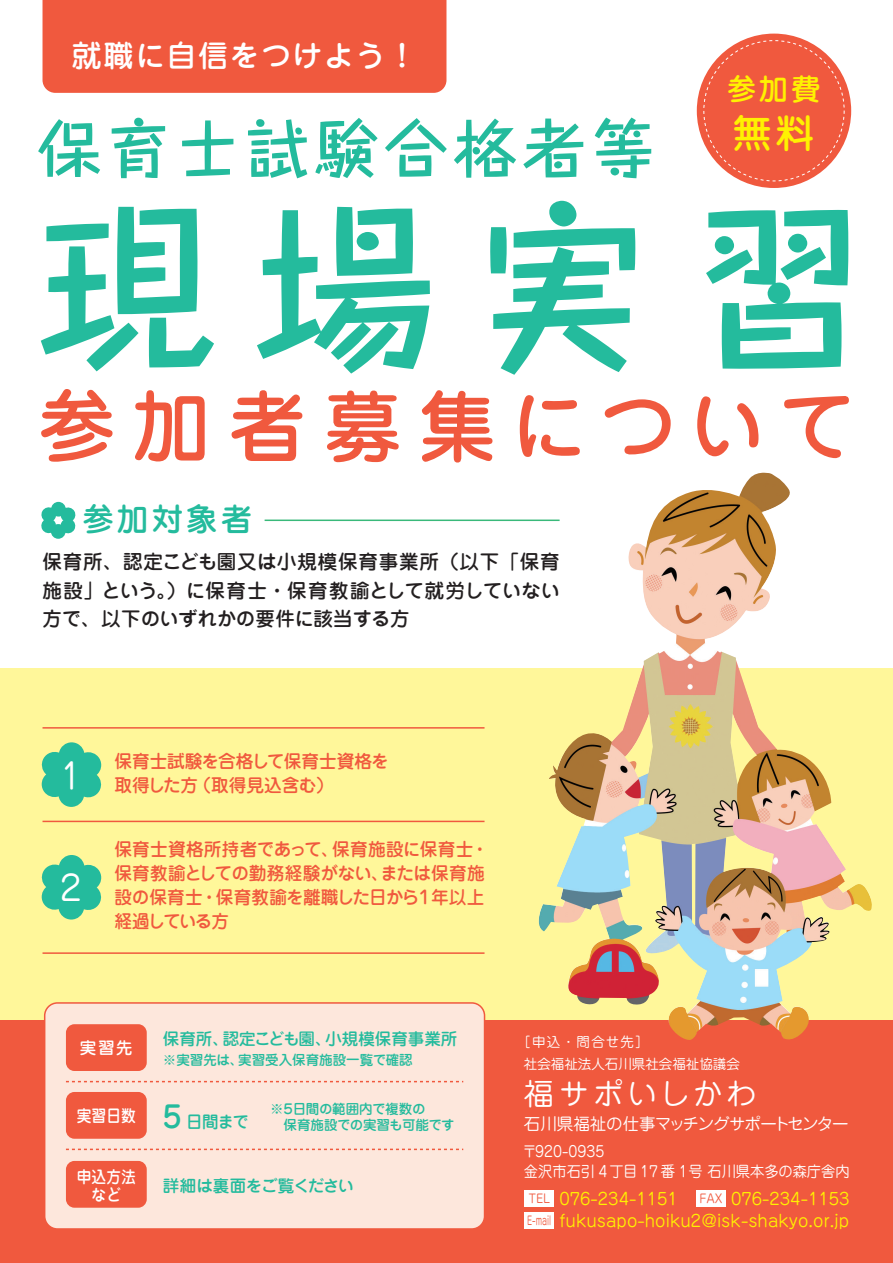
<style>
.page{position:relative;width:893px;height:1263px;background:#fff}
.page>*{position:absolute;margin:0;border:0;box-sizing:border-box;transform-origin:0 0}
.t1{font:700 178.5px "Taka Hand Std De";color:#24bb9d}
.t2{font:500 78px "Jun 34 Pro";letter-spacing:.19em;color:#f0593e}
.t3{font:700 63px "Taka Hand Std De";letter-spacing:.1em;color:#24bb9d}
.t4{font:500 38.85px "Jun 34 Pro";color:#fff101}
.t5{font:34.5px "Jun 201 Pro";color:#fff}
.t6{font:500 31.5px "Jun 34 Pro";letter-spacing:.1em;color:#24bb9d}
.t7{font:500 30px "Jun 34 Pro";letter-spacing:.05em;color:#fff}
.t8{font:30px "Jun 201 Pro";letter-spacing:.14em;color:#fff}
.t9{font:500 29.1px "Jun 34 Pro";color:#fff101}
.t10{font:500 19.5px/28.5px "Jun 34 Pro";color:#231f20;text-align:justify}
.t11{font:500 18px/24px "Jun 34 Pro";color:#f0593e}
.t12{font:16.5px "Jun 201 Pro";letter-spacing:.005em;color:#fff101}
.t13{font:500 16.5px "Jun 34 Pro";color:#24bb9d}
.t14{font:16.5px "Jun 201 Pro";letter-spacing:-.05em;color:#fff}
.t15{font:500 16.5px "Jun 34 Pro";letter-spacing:-.03em;color:#24bb9d}
.t16{font:500 16.5px/18px "Jun 34 Pro";color:#fff;text-align:center;scale:.89 1}
.t17{font:500 16.5px "Jun 34 Pro";color:#fff}
.t18{font:15px/19.5px "Jun 201 Pro";color:#fff;scale:.95 1}
.t19{font:500 13.5px/16.5px "Jun 34 Pro";letter-spacing:-.02em;color:#24bb9d}
.t20{font:13.5px "Jun 201 Pro";color:#fff}
.t21{font:500 13.5px "Jun 34 Pro";color:#24bb9d}
.t22{font:12px/22.4px "Jun 201 Pro";color:#f0593e;scale:.93 1}
.s1{font-size:30px}
.s2{font-size:12px;color:#f0593e}
</style>
<div class="page">
<div style="left:0;top:668px;width:893px;height:595px;background:#fff79a"></div>
<div style="left:0;top:1021px;width:893px;height:242px;background:#f0593e"></div>
<img style="left:533px;top:478px;width:340px;height:562px">
<div style="left:45px;top:1003px;width:439px;height:226px;background:#fde7dc;border-radius:13px"></div>
<div style="left:44px;top:1002px;width:441px;height:228px;border:2px solid #f0593e;border-radius:13px"></div>
<div style="left:43px;top:0;width:403px;height:93px;background:#f0593e"></div>
<div style="left:697px;top:34px;width:154px;height:154px;background:#f0593e;border-radius:50%"></div>
<svg style="left:51px;top:502px;width:15px;height:14px"></svg>
<svg style="left:51px;top:524px;width:15px;height:15px"></svg>
<svg style="left:41px;top:506px;width:35px;height:28px"></svg>
<div style="left:66px;top:1024px;width:81px;height:47px;background:#f0593e;border-radius:9px"></div>
<div style="left:66px;top:1092px;width:81px;height:47px;background:#f0593e;border-radius:9px"></div>
<div style="left:66px;top:1161px;width:81px;height:47px;background:#f0593e;border-radius:9px"></div>
<svg style="left:66px;top:1081px;width:397px;height:1px"></svg>
<hr style="left:43px;top:821px;width:442px;height:1px;background:#f0593e">
<hr style="left:43px;top:727px;width:442px;height:2px;background:#f0593e">
<hr style="left:43px;top:952px;width:442px;height:2px;background:#f0593e">
<svg style="left:66px;top:1148px;width:397px;height:2px"></svg>
<svg style="left:41px;top:742px;width:61px;height:65px"></svg>
<svg style="left:41px;top:855px;width:61px;height:64px"></svg>
<hr style="left:265px;top:519px;width:295px;height:2px;background:#39b97a">
<div style="left:525px;top:1190px;width:29px;height:16px;background:#fff"></div>
<div style="left:525px;top:1212px;width:29px;height:16px;background:#fff"></div>
<div style="left:696px;top:1190px;width:29px;height:16px;background:#fff"></div>
<h3 class="t7" style="left:72px;top:32px;width:347px">就職に自信をつけよう！</h3>
<h3 class="t3" style="left:38px;top:105px;width:619px">保育士試験合格者等</h3>
<h3 class="t9" style="left:727px;top:66px;width:95px">参加費</h3>
<h3 class="t4" style="left:733px;top:102px;width:83px">無料</h3>
<h1 class="t1" style="left:38px;top:164px;width:833px">現場実習</h1>
<h2 class="t2" style="left:38px;top:364px;width:819px">参加者募集について</h2>
<h3 class="t6" style="left:82px;top:494px;width:172px">参加対象者</h3>
<p class="t10" style="left:43px;top:545px;width:519px">保育所、認定こども園又は小規模保育事業所（以下「保育施設」という。）に保育士・保育教諭として就労していない方で、以下のいずれかの要件に該当する方</p>
<h3 class="t5" style="left:60px;top:748px;width:23px">1</h3>
<h3 class="t5" style="left:60px;top:861px;width:23px">2</h3>
<p class="t11" style="left:114px;top:748px;width:276px">保育士試験を合格して保育士資格を取得した方（取得見込含む）</p>
<p class="t11" style="left:114px;top:835px;width:376px">保育士資格所持者であって、保育施設に保育士・保育教諭としての勤務経験がない、または保育施設の保育士・保育教諭を離職した日から１年以上経過している方</p>
<p class="t17" style="left:80px;top:1034px;width:54px">実習先</p>
<p class="t16" style="left:77px;top:1105px;width:67px">実習日数</p>
<p class="t16" style="left:77px;top:1166px;width:67px">申込方法など</p>
<p class="t13" style="left:163px;top:1025px;width:296px">保育所、認定こども園、小規模保育事業所</p>
<p class="t21" style="left:163px;top:1049px;width:251px">※実習先は、実習受入保育施設一覧で確認</p>
<p class="t13" style="left:163px;top:1108px;width:88px"><span class="s1">5</span> 日間まで</p>
<p class="t19" style="left:270px;top:1099px;width:186px">※５日間の範囲内で複数の<br>　保育施設での実習も可能です</p>
<p class="t15" style="left:163px;top:1172px;width:193px">詳細は裏面をご覧ください</p>
<p class="t20" style="left:517px;top:1031px;width:133px">［申込・問合せ先］</p>
<p class="t20" style="left:524px;top:1053px;width:217px">社会福祉法人石川県社会福祉協議会</p>
<h3 class="t8" style="left:524px;top:1070px;width:234px">福サポいしかわ</h3>
<p class="t14" style="left:524px;top:1111px;width:326px">石川県福祉の仕事マッチングサポートセンター</p>
<p class="t18" style="left:522px;top:1140px;width:346px">〒920-0935<br>金沢市石引 4丁目 17 番 1号 石川県本多の森庁舎内</p>
<p class="t22" style="left:527px;top:1186px;width:29px">ＴＥＬ<br>E-mail</p>
<p class="t12" style="left:559px;top:1185px;width:120px">076-234-1151</p>
<p class="t12" style="left:699px;top:1185px;width:152px"><span class="s2">FAX</span> 076-234-1153</p>
<p class="t12" style="left:559px;top:1208px;width:291px">fukusapo-hoiku2@isk-shakyo.or.jp</p>
</div>
